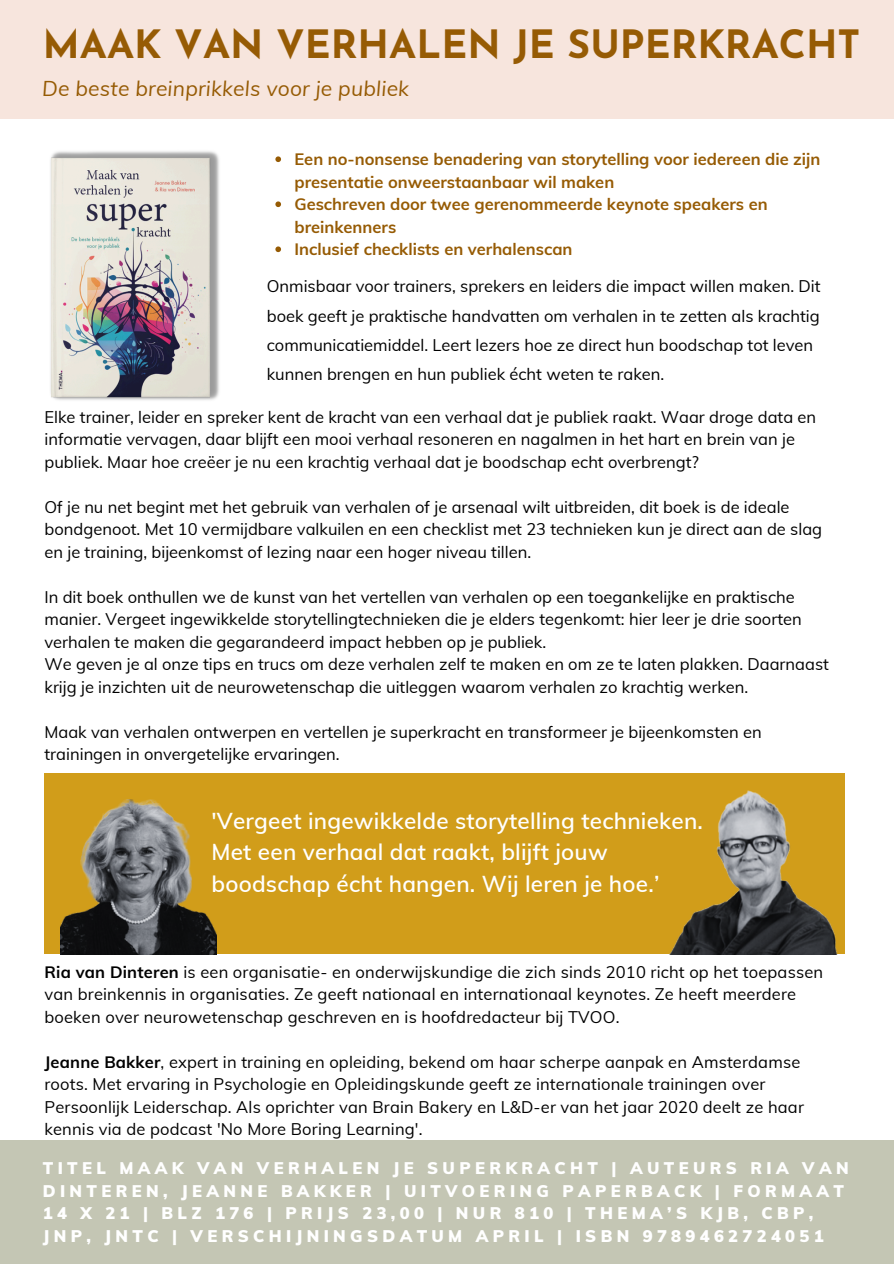
<style>
.page{position:relative;width:894px;height:1264px;background:#fff}
.page>*{position:absolute;margin:0;border:0;box-sizing:border-box;transform-origin:0 0}
.t1{font:700 39px "Josefin Sans";color:#965b04}
.t2{font:600 22.5px/31.5px "Muli";letter-spacing:.01em;color:#fff}
.t3{font:italic 21px "Muli";letter-spacing:.01em;color:#965b04}
.t4{font:16.5px/22.5px "Muli";color:#000}
.t5{font:900 16.5px/22.5px "Muli";letter-spacing:.265em;color:#fff}
.t6{font:700 16.5px/22.5px "Muli";color:#965b04}
.s1{font-weight:700}
</style>
<div class="page">
<div style="left:0;top:0;width:893px;height:119px;background:#f7e5dd"></div>
<div style="left:0;top:1140px;width:893px;height:123px;background:#c4c6b4"></div>
<img style="left:50px;top:151px;width:169px;height:249px">
<div style="left:44px;top:773px;width:801px;height:181px;background:#d19d1a"></div>
<img style="left:61px;top:799px;width:155px;height:155px">
<img style="left:669px;top:790px;width:169px;height:164px">
<svg style="left:275px;top:156px;width:6px;height:6px"></svg>
<svg style="left:275px;top:201px;width:6px;height:6px"></svg>
<svg style="left:275px;top:246px;width:6px;height:6px"></svg>
<p class="t1" style="left:43px;top:29px;width:818px">MAAK VAN VERHALEN JE SUPERKRACHT</p>
<p class="t3" style="left:42px;top:75px;width:368px">De beste breinprikkels voor je publiek</p>
<p class="t6" style="left:294px;top:148px;width:527px">Een no-nonsense benadering van storytelling voor iedereen die zijn presentatie onweerstaanbaar wil maken</p>
<p class="t6" style="left:294px;top:193px;width:474px">Geschreven door twee gerenommeerde keynote speakers en breinkenners</p>
<p class="t6" style="left:294px;top:238px;width:279px">Inclusief checklists en verhalenscan</p>
<h1 class="t4" style="left:267px;top:271px;width:555px;line-height:29.2px">Onmisbaar voor trainers, sprekers en leiders die impact willen maken. Dit boek geeft je praktische handvatten om verhalen in te zetten als krachtig communicatiemiddel. Leert lezers hoe ze direct hun boodschap tot leven kunnen brengen en hun publiek écht weten te raken.</h1>
<p class="t4" style="left:44px;top:405px;width:773px">Elke trainer, leider en spreker kent de kracht van een verhaal dat je publiek raakt. Waar droge data en informatie vervagen, daar blijft een mooi verhaal resoneren en nagalmen in het hart en brein van je publiek. Maar hoe creëer je nu een krachtig verhaal dat je boodschap echt overbrengt?</p>
<p class="t4" style="left:44px;top:495px;width:779px">Of je nu net begint met het gebruik van verhalen of je arsenaal wilt uitbreiden, dit boek is de ideale bondgenoot. Met 10 vermijdbare valkuilen en een checklist met 23 technieken kun je direct aan de slag en je training, bijeenkomst of lezing naar een hoger niveau tillen.</p>
<p class="t4" style="left:44px;top:585px;width:758px">In dit boek onthullen we de kunst van het vertellen van verhalen op een toegankelijke en praktische manier. Vergeet ingewikkelde storytellingtechnieken die je elders tegenkomt: hier leer je drie soorten verhalen te maken die gegarandeerd impact hebben op je publiek.</p>
<p class="t4" style="left:44px;top:652px;width:785px">We geven je al onze tips en trucs om deze verhalen zelf te maken en om ze te laten plakken. Daarnaast krijg je inzichten uit de neurowetenschap die uitleggen waarom verhalen zo krachtig werken.</p>
<p class="t4" style="left:44px;top:720px;width:718px">Maak van verhalen ontwerpen en vertellen je superkracht en transformeer je bijeenkomsten en trainingen in onvergetelijke ervaringen.</p>
<p class="t2" style="left:211px;top:804px;width:493px">'Vergeet ingewikkelde storytelling technieken.<br>Met een verhaal dat raakt, blijft jouw boodschap écht hangen. Wij leren je hoe.’</p>
<p class="t4" style="left:44px;top:960px;width:780px"><span class="s1">Ria van Dinteren</span> is een organisatie- en onderwijskundige die zich sinds 2010 richt op het toepassen van breinkennis in organisaties. Ze geeft nationaal en internationaal keynotes. Ze heeft meerdere boeken over neurowetenschap geschreven en is hoofdredacteur bij TVOO.</p>
<p class="t4" style="left:44px;top:1050px;width:760px"><span class="s1">Jeanne Bakker</span>, expert in training en opleiding, bekend om haar scherpe aanpak en Amsterdamse roots. Met ervaring in Psychologie en Opleidingskunde geeft ze internationale trainingen over Persoonlijk Leiderschap. Als oprichter van Brain Bakery en L&amp;D-er van het jaar 2020 deelt ze haar kennis via de podcast 'No More Boring Learning'.</p>
<h3 class="t5" style="left:43px;top:1156px;width:807px">TITEL MAAK VAN VERHALEN JE SUPERKRACHT | AUTEURS RIA VAN DINTEREN, JEANNE BAKKER | UITVOERING PAPERBACK | FORMAAT 14 X 21 | BLZ 176 | PRIJS 23,00 | NUR 810 | THEMA’S KJB, CBP, JNP, JNTC | VERSCHIJNINGSDATUM APRIL | ISBN 9789462724051</h3>
</div>
